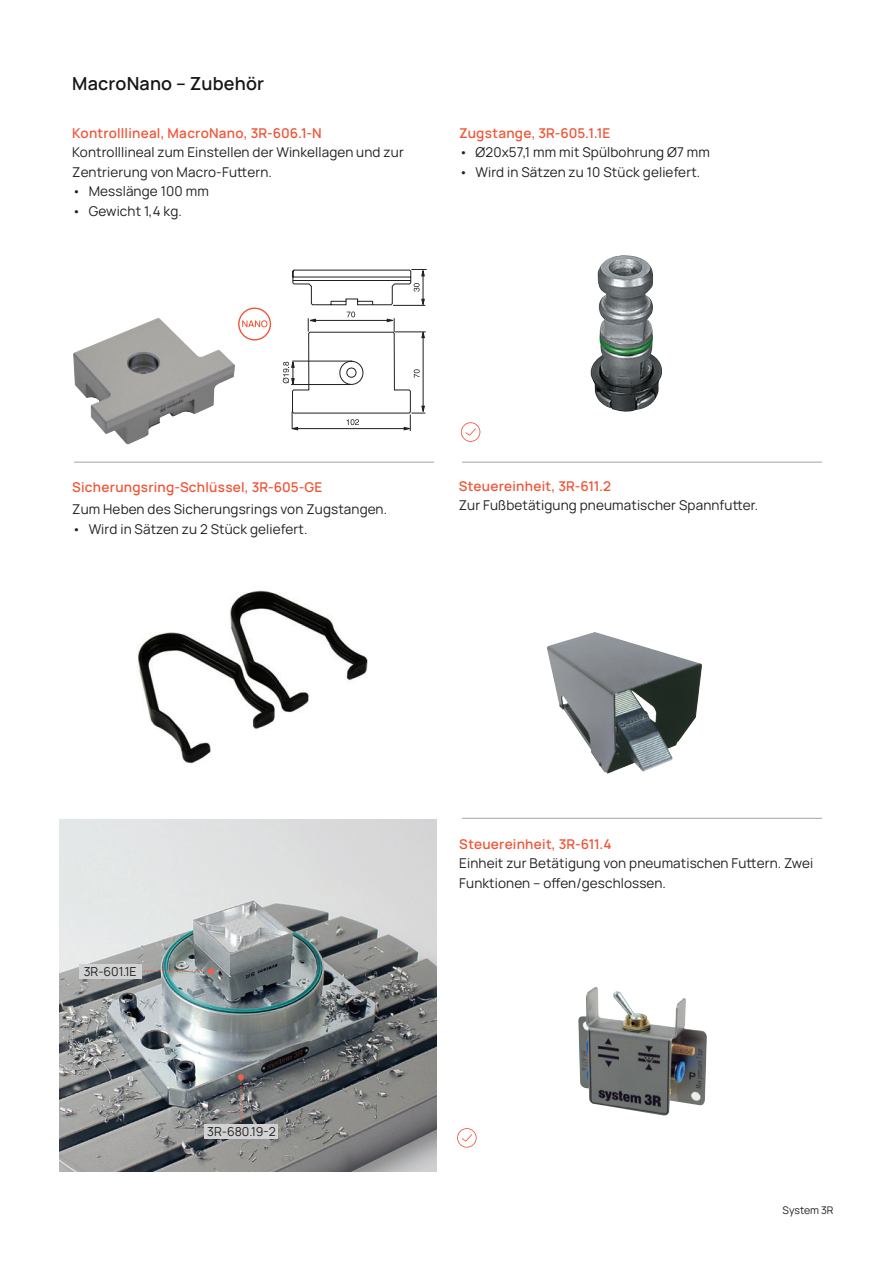
<style>
.page{position:relative;width:893px;height:1263px;background:#fff}
.page>*{position:absolute;margin:0;border:0;box-sizing:border-box;transform-origin:0 0}
.t1{font:600 18px "Manrope";letter-spacing:.01em;color:#161616}
.t2{font:13.5px/19.5px "Manrope";letter-spacing:.01em;color:#231f20}
.t3{font:600 13.5px "Manrope";letter-spacing:.02em;color:#f05638}
.t4{font:12.3px "Manrope";color:#231f20}
.t5{font:10.5px "Manrope";letter-spacing:-.005em;color:#231f20}
</style>
<div class="page">
<svg style="left:461px;top:422px;width:19px;height:20px"></svg>
<svg style="left:457px;top:1128px;width:20px;height:20px"></svg>
<img style="left:73px;top:318px;width:162px;height:126px">
<img style="left:578px;top:987px;width:129px;height:129px">
<img style="left:547px;top:632px;width:155px;height:141px">
<svg style="left:283px;top:269px;width:144px;height:162px"></svg>
<img style="left:590px;top:255px;width:72px;height:157px">
<img style="left:60px;top:819px;width:377px;height:352px">
<svg style="left:238px;top:1074px;width:6px;height:50px"></svg>
<svg style="left:142px;top:968px;width:72px;height:6px"></svg>
<div style="left:79px;top:964px;width:63px;height:15px;background:#d1d2d4"></div>
<div style="left:204px;top:1124px;width:74px;height:15px;background:#d1d2d4"></div>
<img style="left:138px;top:590px;width:230px;height:174px">
<hr style="left:74px;top:462px;width:360px;height:1px;background:#a2a4a4">
<hr style="left:462px;top:462px;width:360px;height:1px;background:#a2a4a4">
<hr style="left:462px;top:818px;width:360px;height:1px;background:#a2a4a4">
<svg style="left:238px;top:308px;width:33px;height:32px"></svg>
<h1 class="t1" style="left:72px;top:69px;width:193px">MacroNano – Zubehör</h1>
<p class="t3" style="left:72px;top:122px;width:251px">Kontrolllineal, MacroNano, 3R-606.1-N</p>
<p class="t2" style="left:72px;top:142px;width:333px">Kontrolllineal zum Einstellen der Winkellagen und zur<br>Zentrierung von Macro-Futtern.</p>
<p class="t2" style="left:72px;top:181px;width:138px">• Messlänge 100 mm</p>
<p class="t2" style="left:72px;top:200px;width:111px">• Gewicht 1,4 kg.</p>
<p class="t3" style="left:459px;top:122px;width:153px">Zugstange, 3R-605.1.1E</p>
<p class="t2" style="left:459px;top:142px;width:252px">• Ø20x57,1 mm mit Spülbohrung Ø7 mm</p>
<p class="t2" style="left:459px;top:161px;width:243px">• Wird in Sätzen zu 10 Stück geliefert.</p>
<p class="t3" style="left:72px;top:477px;width:252px">Sicherungsring-Schlüssel, 3R-605-GE</p>
<p class="t2" style="left:72px;top:499px;width:316px">Zum Heben des Sicherungsrings von Zugstangen.</p>
<p class="t2" style="left:72px;top:518px;width:237px">• Wird in Sätzen zu 2 Stück geliefert.</p>
<p class="t3" style="left:459px;top:475px;width:154px">Steuereinheit, 3R-611.2</p>
<p class="t2" style="left:459px;top:495px;width:301px">Zur Fußbetätigung pneumatischer Spannfutter.</p>
<p class="t4" style="left:84px;top:962px;width:54px">3R-601.1E</p>
<p class="t4" style="left:207px;top:1122px;width:70px">3R-680.19-2</p>
<p class="t3" style="left:459px;top:833px;width:154px">Steuereinheit, 3R-611.4</p>
<p class="t2" style="left:459px;top:852px;width:355px">Einheit zur Betätigung von pneumatischen Futtern. Zwei<br>Funktionen – offen/geschlossen.</p>
<p class="t5" style="left:783px;top:1202px;width:52px">System 3R</p>
</div>
